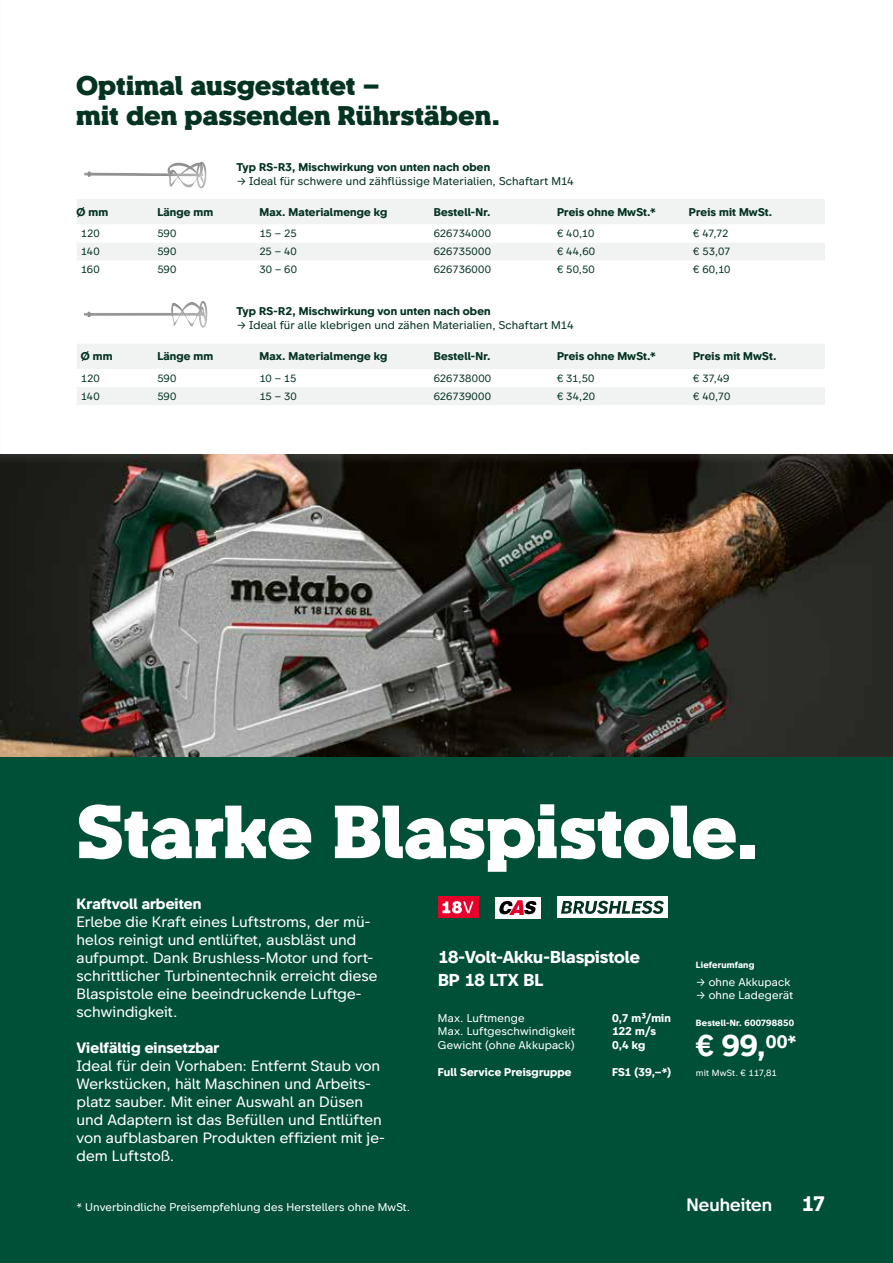
<style>
.page{position:relative;width:893px;height:1263px;background:#fff}
.page>*{position:absolute;margin:0;border:0;box-sizing:border-box;transform-origin:0 0}
.t1{font:800 75px "Metabo Slab";letter-spacing:.01em;color:#fff}
.t2{font:700 30px "Metabo Sans";color:#fff}
.t3{font:800 27px/29.7px "Metabo Slab";letter-spacing:.015em;color:#043321}
.t4{font:700 21px "Metabo Slab";color:#fff}
.t5{font:600 18px "Metabo Sans";letter-spacing:.005em;color:#fff}
.t6{font:700 17.25px/22.5px "Metabo Sans";color:#fff}
.t7{font:15px/18px "Metabo Sans";color:#fff}
.t8{font:700 15px "Metabo Sans";letter-spacing:.005em;color:#fff}
.t9{font:700 11.25px "Metabo Sans";letter-spacing:.015em;color:#043321}
.t10{font:11.25px "Metabo Sans";letter-spacing:.01em;color:#fff}
.t11{font:11.25px "Metabo Sans";letter-spacing:.01em;color:#043321}
.t12{font:700 11.25px "Metabo Sans";letter-spacing:.015em;color:#fff}
.t13{font:10.5px "Metabo Sans";color:#043321}
.t14{font:700 9px "Metabo Sans";letter-spacing:.02em;color:#fff}
.t15{font:9px "Metabo Sans";letter-spacing:.015em;color:#fff}
</style>
<div class="page">
<div style="left:0;top:756px;width:893px;height:507px;background:#004f37"></div>
<img style="left:0;top:455px;width:893px;height:301px">
<div style="left:77px;top:199px;width:748px;height:61px;background:#f1f2f2"></div>
<svg style="left:77px;top:224px;width:748px;height:18px"></svg>
<div style="left:77px;top:344px;width:748px;height:61px;background:#f1f2f2"></div>
<svg style="left:77px;top:369px;width:748px;height:18px"></svg>
<div style="left:495px;top:897px;width:45px;height:21px;background:#fff"></div>
<svg style="left:499px;top:900px;width:37px;height:15px"></svg>
<div style="left:557px;top:897px;width:110px;height:21px;background:#fff"></div>
<svg style="left:561px;top:901px;width:103px;height:13px"></svg>
<div style="left:438px;top:897px;width:40px;height:21px;background:#e7002a"></div>
<svg style="left:442px;top:901px;width:31px;height:12px"></svg>
<div style="left:80px;top:159px;width:130px;height:33px;background:#000;opacity:.36"></div>
<div style="left:81px;top:298px;width:130px;height:33px;background:#000;opacity:.36"></div>
<h3 class="t3" style="left:77px;top:71px;width:425px">Optimal ausgestattet –<br>mit den passenden Rührstäben.</h3>
<p class="t9" style="left:236px;top:160px;width:255px">Typ RS-R3, Mischwirkung von unten nach oben</p>
<p class="t11" style="left:236px;top:174px;width:339px">→ Ideal für schwere und zähflüssige Materialien, Schaftart M14</p>
<p class="t9" style="left:77px;top:205px;width:33px">Ø mm</p>
<p class="t9" style="left:157px;top:205px;width:57px">Länge mm</p>
<p class="t9" style="left:259px;top:205px;width:129px">Max. Materialmenge kg</p>
<p class="t9" style="left:434px;top:205px;width:58px">Bestell-Nr.</p>
<p class="t9" style="left:557px;top:205px;width:100px">Preis ohne MwSt.*</p>
<p class="t9" style="left:689px;top:205px;width:85px">Preis mit MwSt.</p>
<p class="t13" style="left:81px;top:227px;width:20px">120</p>
<p class="t13" style="left:157px;top:227px;width:21px">590</p>
<p class="t13" style="left:259px;top:227px;width:39px">15 – 25</p>
<p class="t13" style="left:434px;top:227px;width:59px">626734000</p>
<p class="t13" style="left:557px;top:227px;width:39px">€ 40,10</p>
<p class="t13" style="left:693px;top:227px;width:37px">€ 47,72</p>
<p class="t13" style="left:81px;top:245px;width:20px">140</p>
<p class="t13" style="left:157px;top:245px;width:21px">590</p>
<p class="t13" style="left:259px;top:245px;width:39px">25 – 40</p>
<p class="t13" style="left:434px;top:245px;width:59px">626735000</p>
<p class="t13" style="left:557px;top:245px;width:40px">€ 44,60</p>
<p class="t13" style="left:693px;top:245px;width:39px">€ 53,07</p>
<p class="t13" style="left:81px;top:263px;width:20px">160</p>
<p class="t13" style="left:157px;top:263px;width:21px">590</p>
<p class="t13" style="left:259px;top:263px;width:39px">30 – 60</p>
<p class="t13" style="left:434px;top:263px;width:59px">626736000</p>
<p class="t13" style="left:557px;top:263px;width:39px">€ 50,50</p>
<p class="t13" style="left:693px;top:263px;width:39px">€ 60,10</p>
<p class="t9" style="left:236px;top:304px;width:256px">Typ RS-R2, Mischwirkung von unten nach oben</p>
<p class="t11" style="left:236px;top:318px;width:339px">→ Ideal für alle klebrigen und zähen Materialien, Schaftart M14</p>
<p class="t9" style="left:81px;top:349px;width:33px">Ø mm</p>
<p class="t9" style="left:157px;top:349px;width:57px">Länge mm</p>
<p class="t9" style="left:259px;top:349px;width:129px">Max. Materialmenge kg</p>
<p class="t9" style="left:434px;top:349px;width:58px">Bestell-Nr.</p>
<p class="t9" style="left:557px;top:349px;width:100px">Preis ohne MwSt.*</p>
<p class="t9" style="left:693px;top:349px;width:85px">Preis mit MwSt.</p>
<p class="t13" style="left:81px;top:372px;width:20px">120</p>
<p class="t13" style="left:157px;top:372px;width:21px">590</p>
<p class="t13" style="left:259px;top:372px;width:39px">10 – 15</p>
<p class="t13" style="left:434px;top:372px;width:59px">626738000</p>
<p class="t13" style="left:557px;top:372px;width:39px">€ 31,50</p>
<p class="t13" style="left:693px;top:372px;width:38px">€ 37,49</p>
<p class="t13" style="left:81px;top:390px;width:20px">140</p>
<p class="t13" style="left:157px;top:390px;width:21px">590</p>
<p class="t13" style="left:259px;top:390px;width:39px">15 – 30</p>
<p class="t13" style="left:434px;top:390px;width:59px">626739000</p>
<p class="t13" style="left:557px;top:390px;width:39px">€ 34,20</p>
<p class="t13" style="left:693px;top:390px;width:39px">€ 40,70</p>
<h1 class="t1" style="left:77px;top:784px;width:684px">Starke Blaspistole.</h1>
<p class="t8" style="left:77px;top:894px;width:126px">Kraftvoll arbeiten</p>
<p class="t7" style="left:77px;top:913px;width:302px">Erlebe die Kraft eines Luftstroms, der mü&shy;helos reinigt und entlüftet, ausbläst und aufpumpt. Dank Brushless-Motor und fort&shy;schrittlicher Turbinentechnik erreicht diese Blaspistole eine beeindruckende Luftge&shy;schwindigkeit.</p>
<p class="t8" style="left:77px;top:1038px;width:144px">Vielfältig einsetzbar</p>
<p class="t7" style="left:77px;top:1057px;width:310px">Ideal für dein Vorhaben: Entfernt Staub von Werkstücken, hält Maschinen und Arbeits&shy;platz sauber. Mit einer Auswahl an Düsen und Adaptern ist das Befüllen und Entlüften von aufblasbaren Produkten effizient mit je&shy;dem Luftstoß.</p>
<p class="t6" style="left:438px;top:946px;width:203px">18-Volt-Akku-Blaspistole<br>BP 18 LTX BL</p>
<p class="t10" style="left:438px;top:1011px;width:88px">Max. Luftmenge</p>
<p class="t12" style="left:612px;top:1011px;width:60px">0,7 m³/min</p>
<p class="t10" style="left:438px;top:1024px;width:139px">Max. Luftgeschwindigkeit</p>
<p class="t12" style="left:612px;top:1024px;width:46px">122 m/s</p>
<p class="t10" style="left:438px;top:1038px;width:138px">Gewicht (ohne Akkupack)</p>
<p class="t12" style="left:612px;top:1038px;width:35px">0,4 kg</p>
<p class="t12" style="left:438px;top:1065px;width:135px">Full Service Preisgruppe</p>
<p class="t12" style="left:612px;top:1065px;width:61px">FS1 (39,–*)</p>
<p class="t14" style="left:696px;top:959px;width:60px">Lieferumfang</p>
<p class="t10" style="left:696px;top:975px;width:96px">→ ohne Akkupack</p>
<p class="t10" style="left:696px;top:988px;width:99px">→ ohne Ladegerät</p>
<p class="t14" style="left:696px;top:1017px;width:100px">Bestell-Nr. 600798850</p>
<h2 class="t2" style="left:696px;top:1027px;width:102px">€ 99,<sup>00*</sup></h2>
<p class="t15" style="left:696px;top:1067px;width:82px">mit MwSt. € 117,81</p>
<p class="t10" style="left:77px;top:1200px;width:335px">* Unverbindliche Preisempfehlung des Herstellers ohne MwSt.</p>
<p class="t5" style="left:686px;top:1193px;width:87px">Neuheiten</p>
<h3 class="t4" style="left:801px;top:1190px;width:25px">17</h3>
</div>
